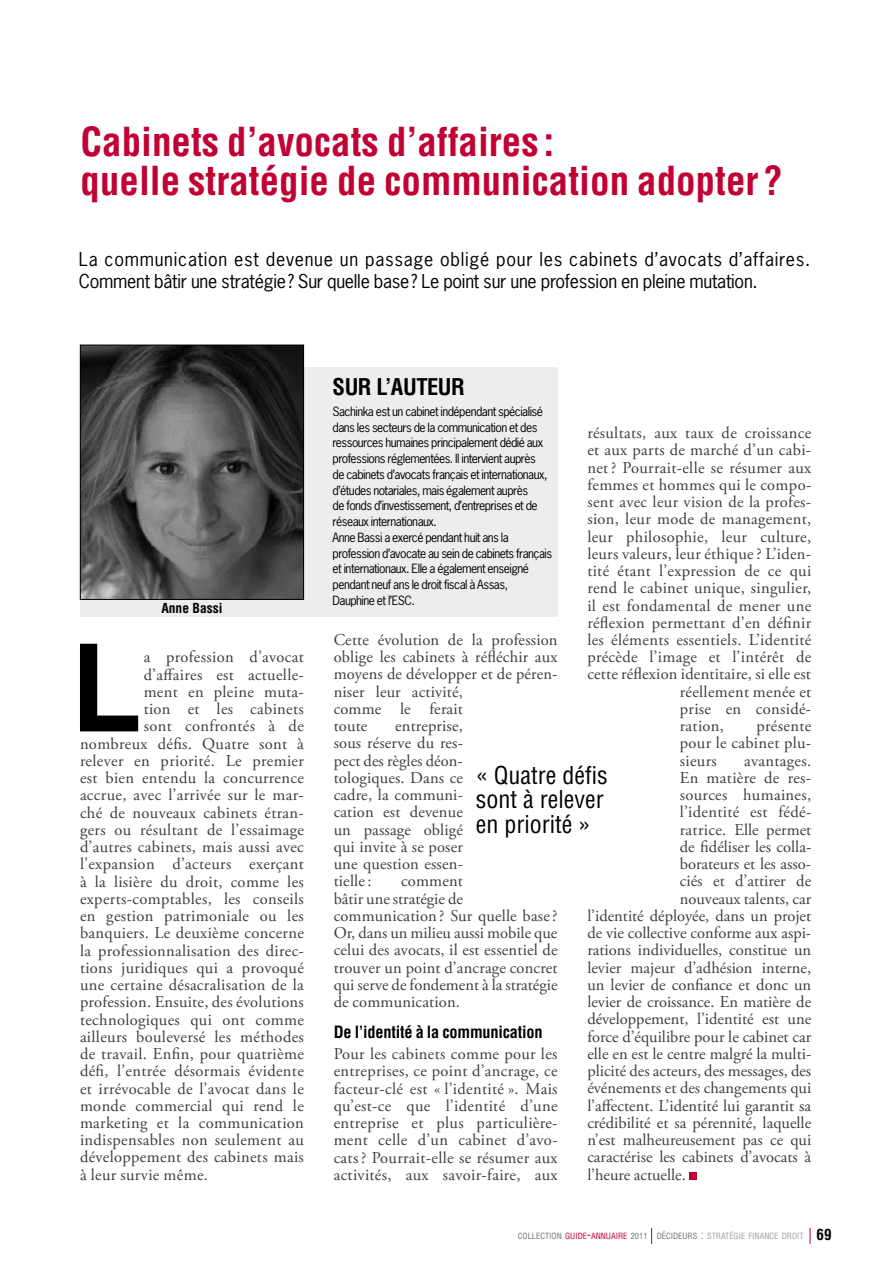
<style>
.page{position:relative;width:893px;height:1263px;background:#fff}
.page>*{position:absolute;margin:0;border:0;box-sizing:border-box;transform-origin:0 0}
.t1{font:700 122.1px "Helvetica LT Std";color:#000;scale:.94 1}
.t2{font:700 condensed 39px/39px "Helvetica LT Std";color:#c10033}
.t3{font:condensed 24px/24.8px "Helvetica LT Std";color:#000}
.t4{font:700 condensed 22.5px "Helvetica LT Std";letter-spacing:-.02em;color:#000}
.t5{font:18px/21.6px "News Gothic LT";letter-spacing:-.015em;color:#000}
.t6{font:16.5px/17.2px "Adobe Garamond Pro";letter-spacing:.02em;color:#3e3d40;text-align:justify}
.t7{font:16.5px "Adobe Garamond Pro";color:#3e3d40}
.t8{font:700 condensed 16.5px "Helvetica LT Std";letter-spacing:-.015em;color:#000}
.t9{font:700 condensed 13.5px "Helvetica LT Std";color:#000}
.t10{font:12px/15.8px "News Gothic LT";letter-spacing:-.045em;color:#000}
.t11{font:condensed 8.4px "Helvetica LT Std";color:#707172}
.s1{color:#c10033}
.s2{font-size:12px;color:#c10033}
.s3{font-size:12px;color:#9c9e9f}
.s4{color:#9c9e9f}
.s5{font-weight:700;font-size:15px;color:#000}
</style>
<div class="page">
<svg style="left:810px;top:1228px;width:1px;height:16px"></svg>
<svg style="left:651px;top:1228px;width:1px;height:16px"></svg>
<div style="left:689px;top:1173px;width:8px;height:7px;background:#c10033"></div>
<div style="left:80px;top:367px;width:478px;height:250px;background:#eceded"></div>
<img style="left:82px;top:347px;width:220px;height:251px">
<div style="left:80px;top:345px;width:224px;height:255px;border:1px solid #000"></div>
<h2 class="t2" style="left:81px;top:122px;width:704px">Cabinets d’avocats d’affaires :<br>quelle stratégie de communication adopter ?</h2>
<p class="t5" style="left:79px;top:248px;width:733px">La communication est devenue un passage obligé pour les cabinets d’avocats d’affaires.<br>Comment bâtir une stratégie? Sur quelle base? Le point sur une profession en pleine mutation.</p>
<p class="t9" style="left:161px;top:599px;width:63px">Anne Bassi</p>
<h1 class="t1" style="left:71px;top:614px;width:76px">L</h1>
<p class="t6" style="left:144px;top:649px;width:162px">a profession d’avocat</p>
<p class="t6" style="left:144px;top:666px;width:162px">d’affaires est actuelle-</p>
<p class="t6" style="left:144px;top:684px;width:162px">ment en pleine muta-</p>
<p class="t6" style="left:144px;top:701px;width:162px">tion et les cabinets</p>
<p class="t6" style="left:144px;top:718px;width:162px">sont confrontés à de</p>
<p class="t6" style="left:80px;top:735px;width:225px">nombreux défis. Quatre sont à</p>
<p class="t6" style="left:80px;top:752px;width:225px">relever en priorité. Le premier</p>
<p class="t6" style="left:80px;top:770px;width:225px">est bien entendu la concurrence</p>
<p class="t6" style="left:80px;top:787px;width:225px">accrue, avec l’arrivée sur le mar-</p>
<p class="t6" style="left:80px;top:804px;width:225px">ché de nouveaux cabinets étran-</p>
<p class="t6" style="left:80px;top:821px;width:225px">gers ou résultant de l’essaimage</p>
<p class="t6" style="left:80px;top:839px;width:225px">d’autres cabinets, mais aussi avec</p>
<p class="t6" style="left:80px;top:856px;width:225px">l’expansion d’acteurs exerçant</p>
<p class="t6" style="left:80px;top:873px;width:225px">à la lisière du droit, comme les</p>
<p class="t6" style="left:80px;top:890px;width:225px">experts-comptables, les conseils</p>
<p class="t6" style="left:80px;top:908px;width:225px">en gestion patrimoniale ou les</p>
<p class="t6" style="left:80px;top:925px;width:225px">banquiers. Le deuxième concerne</p>
<p class="t6" style="left:80px;top:942px;width:225px">la professionnalisation des direc-</p>
<p class="t6" style="left:80px;top:959px;width:225px">tions juridiques qui a provoqué</p>
<p class="t6" style="left:80px;top:977px;width:225px">une certaine désacralisation de la</p>
<p class="t6" style="left:80px;top:994px;width:225px">profession. Ensuite, des évolutions</p>
<p class="t6" style="left:80px;top:1011px;width:225px">technologiques qui ont comme</p>
<p class="t6" style="left:80px;top:1028px;width:225px">ailleurs bouleversé les méthodes</p>
<p class="t6" style="left:80px;top:1046px;width:225px">de travail. Enfin, pour quatrième</p>
<p class="t6" style="left:80px;top:1063px;width:225px">défi, l’entrée désormais évidente</p>
<p class="t6" style="left:80px;top:1080px;width:225px">et irrévocable de l’avocat dans le</p>
<p class="t6" style="left:80px;top:1097px;width:225px">monde commercial qui rend le</p>
<p class="t6" style="left:80px;top:1115px;width:225px">marketing et la communication</p>
<p class="t6" style="left:80px;top:1132px;width:225px">indispensables non seulement au</p>
<p class="t6" style="left:80px;top:1149px;width:225px">développement des cabinets mais</p>
<p class="t6" style="left:80px;top:1166px;width:130px">à leur survie même.</p>
<h3 class="t4" style="left:333px;top:373px;width:134px">sur l’auteur</h3>
<p class="t10" style="left:333px;top:403px;width:221px">Sachinka est un cabinet indépendant spécialisé dans les secteurs de la communication et des ressources humaines principalement dédié aux professions réglementées. Il intervient auprès<br>de cabinets d’avocats français et internationaux, d’études notariales, mais également auprès<br>de fonds d’investissement, d’entreprises et de réseaux internationaux.<br>Anne Bassi a exercé pendant huit ans la profession d’avocate au sein de cabinets français et internationaux. Elle a également enseigné pendant neuf ans le droit fiscal à Assas, Dauphine et l’ESC.</p>
<p class="t6" style="left:587px;top:425px;width:225px">résultats, aux taux de croissance</p>
<p class="t6" style="left:587px;top:442px;width:225px">et aux parts de marché d’un cabi-</p>
<p class="t6" style="left:587px;top:459px;width:225px">net ? Pourrait-elle se résumer aux</p>
<p class="t6" style="left:587px;top:476px;width:225px">femmes et hommes qui le compo-</p>
<p class="t6" style="left:587px;top:494px;width:225px">sent avec leur vision de la profes-</p>
<p class="t6" style="left:587px;top:511px;width:225px">sion, leur mode de management,</p>
<p class="t6" style="left:587px;top:528px;width:225px">leur philosophie, leur culture,</p>
<p class="t6" style="left:587px;top:545px;width:225px">leurs valeurs, leur éthique? L’iden-</p>
<p class="t6" style="left:587px;top:563px;width:225px">tité étant l’expression de ce qui</p>
<p class="t6" style="left:587px;top:580px;width:225px">rend le cabinet unique, singulier,</p>
<p class="t6" style="left:587px;top:597px;width:225px">il est fondamental de mener une</p>
<p class="t6" style="left:587px;top:614px;width:225px">réflexion permettant d’en définir</p>
<p class="t6" style="left:587px;top:632px;width:225px">les éléments essentiels. L’identité</p>
<p class="t6" style="left:587px;top:649px;width:225px">précède l’image et l’intérêt de</p>
<p class="t6" style="left:587px;top:666px;width:225px">cette réflexion identitaire, si elle est</p>
<p class="t6" style="left:680px;top:683px;width:133px">réellement menée et</p>
<p class="t6" style="left:680px;top:701px;width:133px">prise en considé-</p>
<p class="t6" style="left:680px;top:718px;width:46px">ration,</p>
<p class="t6" style="left:334px;top:632px;width:225px;text-align:left">Cette évolution de la profession oblige les cabinets à réfléchir aux moyens de développer et de péren&shy;niser leur activité,<br>comme le ferait<br>toute</p>
<p class="t6" style="left:680px;top:718px;width:133px;text-indent:77px">présente pour le cabinet plu&shy;sieurs</p>
<p class="t6" style="left:334px;top:718px;width:131px;text-indent:61px">entreprise, sous réserve du res&shy;pect des règles déon&shy;tologiques. Dans ce cadre, la communi&shy;cation est devenue un passage obligé qui invite à se poser une question essen&shy;tielle:</p>
<p class="t6" style="left:744px;top:752px;width:69px">avantages.</p>
<p class="t6" style="left:680px;top:770px;width:133px">En matière de res-</p>
<p class="t6" style="left:680px;top:787px;width:133px">sources humaines,</p>
<p class="t6" style="left:680px;top:804px;width:133px">l’identité est fédé-</p>
<p class="t7" style="left:680px;top:819px;width:133px">ratrice. Elle permet</p>
<p class="t7" style="left:680px;top:837px;width:133px">de fidéliser les colla-</p>
<p class="t7" style="left:680px;top:854px;width:133px">borateurs et les asso-</p>
<p class="t7" style="left:680px;top:871px;width:133px">ciés et d’attirer de</p>
<p class="t7" style="left:680px;top:888px;width:133px">nouveaux talents, car</p>
<p class="t7" style="left:587px;top:906px;width:225px">l’identité déployée, dans un projet</p>
<p class="t7" style="left:587px;top:923px;width:225px">de vie collective conforme aux aspi-</p>
<p class="t7" style="left:587px;top:940px;width:225px">rations individuelles, constitue un</p>
<p class="t7" style="left:587px;top:957px;width:225px">levier majeur d’adhésion interne,</p>
<p class="t7" style="left:587px;top:975px;width:225px">un levier de confiance et donc un</p>
<p class="t7" style="left:587px;top:992px;width:225px">levier de croissance. En matière de</p>
<p class="t7" style="left:587px;top:1009px;width:225px">développement, l’identité est une</p>
<p class="t7" style="left:587px;top:1026px;width:225px">force d’équilibre pour le cabinet car</p>
<p class="t7" style="left:587px;top:1044px;width:225px">elle en est le centre malgré la multi-</p>
<p class="t7" style="left:587px;top:1061px;width:225px">plicité des acteurs, des messages, des</p>
<p class="t7" style="left:587px;top:1078px;width:225px">événements et des changements qui</p>
<p class="t7" style="left:587px;top:1095px;width:225px">l’affectent. L’identité lui garantit sa</p>
<p class="t7" style="left:587px;top:1113px;width:225px">crédibilité et sa pérennité, laquelle</p>
<p class="t7" style="left:587px;top:1130px;width:225px">n’est malheureusement pas ce qui</p>
<p class="t7" style="left:587px;top:1147px;width:225px">caractérise les cabinets d’avocats à</p>
<p class="t7" style="left:587px;top:1164px;width:100px">l’heure actuelle.</p>
<h3 class="t3" style="left:476px;top:762px;width:133px">« Quatre défis sont à relever en priorité »</h3>
<p class="t6" style="left:334px;top:873px;width:225px;text-align:left;text-indent:67px">comment<br>bâtir une stratégie de communication ? Sur quelle base?<br>Or, dans un milieu aussi mobile que celui des avocats, il est essentiel de trouver un point d’ancrage concret qui serve de fondement à la stratégie de communication.</p>
<p class="t8" style="left:334px;top:1021px;width:210px">De l’identité à la communication</p>
<p class="t6" style="left:334px;top:1046px;width:225px">Pour les cabinets comme pour les entreprises, ce point d’ancrage, ce facteur-clé est « l’identité ». Mais qu’est-ce que l’identité d’une entreprise et plus particulière&shy;ment celle d’un cabinet d’avo&shy;cats ? Pourrait-elle se résumer aux activités, aux savoir-faire, aux</p>
<p class="t11" style="left:518px;top:1231px;width:315px">COLLECTION <span class="s1">GUIDE</span><span class="s2">-</span><span class="s1">ANNUAIRE</span> 2011 DÉCIDEURS <span class="s3">:</span> <span class="s4">STRATÉGIE FINANCE DROIT</span> <span class="s5">69</span></p>
</div>
